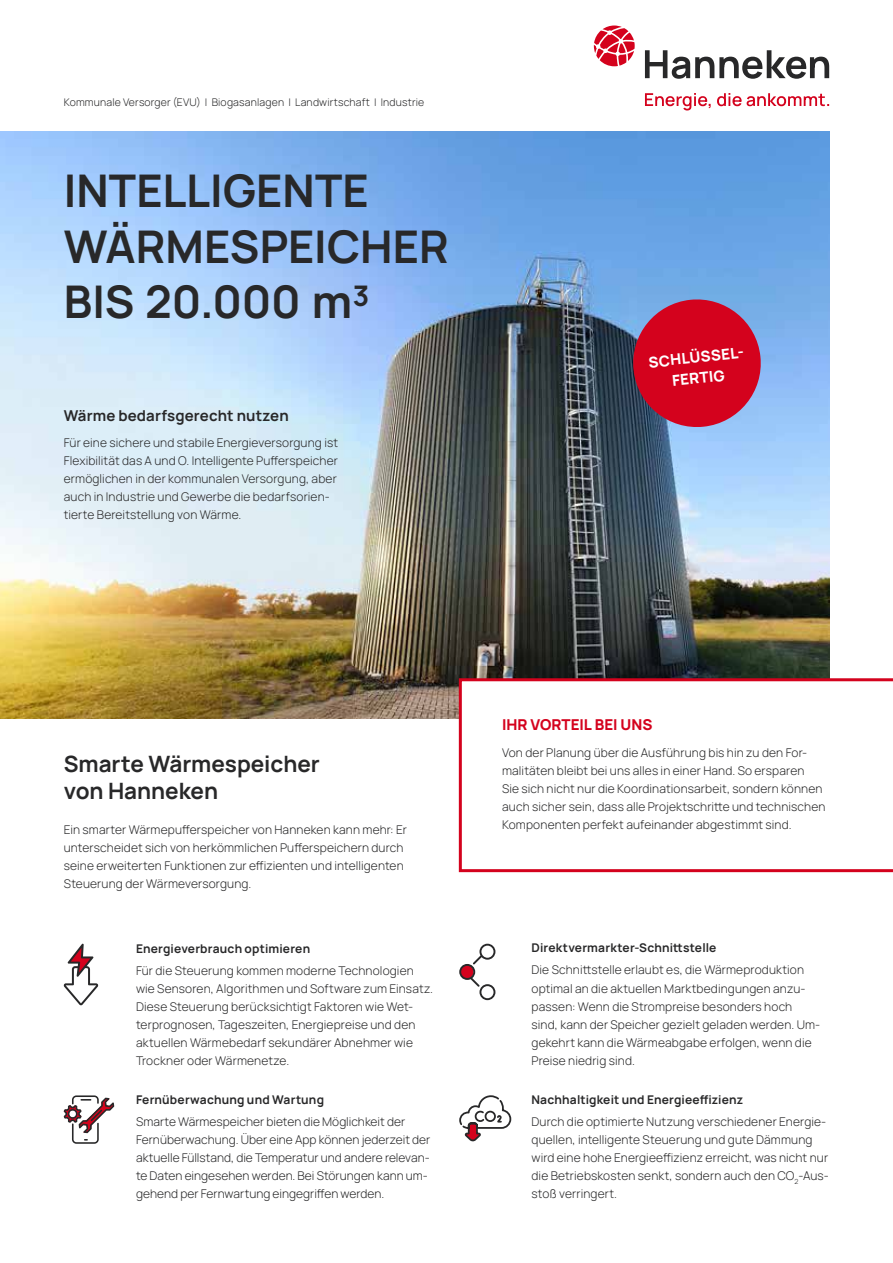
<style>
.page{position:relative;width:893px;height:1263px;background:#fff}
.page>*{position:absolute;margin:0;border:0;box-sizing:border-box;transform-origin:0 0}
.t1{font:700 45px/55.5px "Manrope";color:#282829}
.t2{font:700 22.5px/27px "Manrope";color:#282829}
.t3{font:700 15px "Manrope";letter-spacing:.01em;color:#282829}
.t4{font:800 15px/21px "Manrope";color:#fff;text-align:center}
.t5{font:800 15px "Manrope";letter-spacing:-.005em;color:#d4021d}
.t6{font:300 12px/18px "Manrope";letter-spacing:.01em;color:#282829}
.t7{font:700 12px "Manrope";letter-spacing:.015em;color:#282829}
.t8{font:300 10.5px "Manrope";letter-spacing:.015em;color:#282829}
</style>
<div class="page">
<img style="left:0;top:132px;width:829px;height:587px">
<svg style="left:630px;top:296px;width:134px;height:134px"></svg>
<svg style="left:459px;top:1095px;width:53px;height:47px"></svg>
<svg style="left:64px;top:943px;width:34px;height:62px"></svg>
<svg style="left:459px;top:678px;width:434px;height:194px"></svg>
<svg style="left:64px;top:1095px;width:50px;height:49px"></svg>
<svg style="left:594px;top:26px;width:41px;height:40px"></svg>
<svg style="left:645px;top:50px;width:184px;height:29px"></svg>
<svg style="left:645px;top:93px;width:184px;height:17px"></svg>
<svg style="left:459px;top:944px;width:36px;height:56px"></svg>
<p class="t8" style="left:64px;top:95px;width:362px">Kommunale Versorger (EVU) | Biogasanlagen | Landwirtschaft | Industrie</p>
<h1 class="t1" style="left:64px;top:161px;width:387px">INTELLIGENTE<br>WÄRMESPEICHER<br>BIS 20.000 m³</h1>
<p class="t3" style="left:64px;top:405px;width:227px">Wärme bedarfsgerecht nutzen</p>
<p class="t6" style="left:64px;top:433px;width:276px">Für eine sichere und stabile Energieversorgung ist Flexibilität das A und O. Intelligente Pufferspeicher ermöglichen in der kommunalen Versorgung, aber auch in Industrie und Gewerbe die bedarfsorien&shy;tierte Bereitstellung von Wärme.</p>
<p class="t4" style="left:648px;top:351px;width:106px;rotate:-6deg">SCHLÜSSEL-<br>FERTIG</p>
<h2 class="t2" style="left:64px;top:750px;width:258px">Smarte Wärmespeicher von Hanneken</h2>
<p class="t6" style="left:64px;top:820px;width:345px">Ein smarter Wärmepufferspeicher von Hanneken kann mehr: Er unterscheidet sich von herkömmlichen Pufferspeichern durch seine erweiterten Funktionen zur effizienten und intelligenten Steuerung der Wärmeversorgung.</p>
<p class="t7" style="left:136px;top:940px;width:176px">Energieverbrauch optimieren</p>
<p class="t6" style="left:136px;top:961px;width:298px">Für die Steuerung kommen moderne Technologien wie Sensoren, Algorithmen und Software zum Einsatz.<br>Diese Steuerung berücksichtigt Faktoren wie Wet&shy;terprognosen, Tageszeiten, Energiepreise und den aktuellen Wärmebedarf sekundärer Abnehmer wie Trockner oder Wärmenetze.</p>
<p class="t7" style="left:136px;top:1091px;width:189px">Fernüberwachung und Wartung</p>
<p class="t6" style="left:136px;top:1112px;width:296px">Smarte Wärmespeicher bieten die Möglichkeit der Fernüberwachung. Über eine App können jederzeit der aktuelle Füllstand, die Temperatur und andere relevan&shy;te Daten eingesehen werden. Bei Störungen kann um&shy;gehend per Fernwartung eingegriffen werden.</p>
<p class="t5" style="left:502px;top:714px;width:152px">IHR VORTEIL BEI UNS</p>
<p class="t6" style="left:502px;top:743px;width:325px">Von der Planung über die Ausführung bis hin zu den For&shy;malitäten bleibt bei uns alles in einer Hand. So ersparen<br>Sie sich nicht nur die Koordinationsarbeit, sondern können auch sicher sein, dass alle Projektschritte und technischen Komponenten perfekt aufeinander abgestimmt sind.</p>
<p class="t7" style="left:531px;top:939px;width:186px">Direktvermarkter-Schnittstelle</p>
<p class="t6" style="left:531px;top:961px;width:290px">Die Schnittstelle erlaubt es, die Wärmeproduktion optimal an die aktuellen Marktbedingungen anzu&shy;passen: Wenn die Strompreise besonders hoch sind, kann der Speicher gezielt geladen werden. Um&shy;gekehrt kann die Wärmeabgabe erfolgen, wenn die Preise niedrig sind.</p>
<p class="t7" style="left:531px;top:1091px;width:213px">Nachhaltigkeit und Energieeffizienz</p>
<p class="t6" style="left:531px;top:1112px;width:299px">Durch die optimierte Nutzung verschiedener Energie&shy;quellen, intelligente Steuerung und gute Dämmung wird eine hohe Energieeffizienz erreicht, was nicht nur die Betriebskosten senkt, sondern auch den CO<sub>2</sub>-Aus&shy;stoß verringert.</p>
</div>
